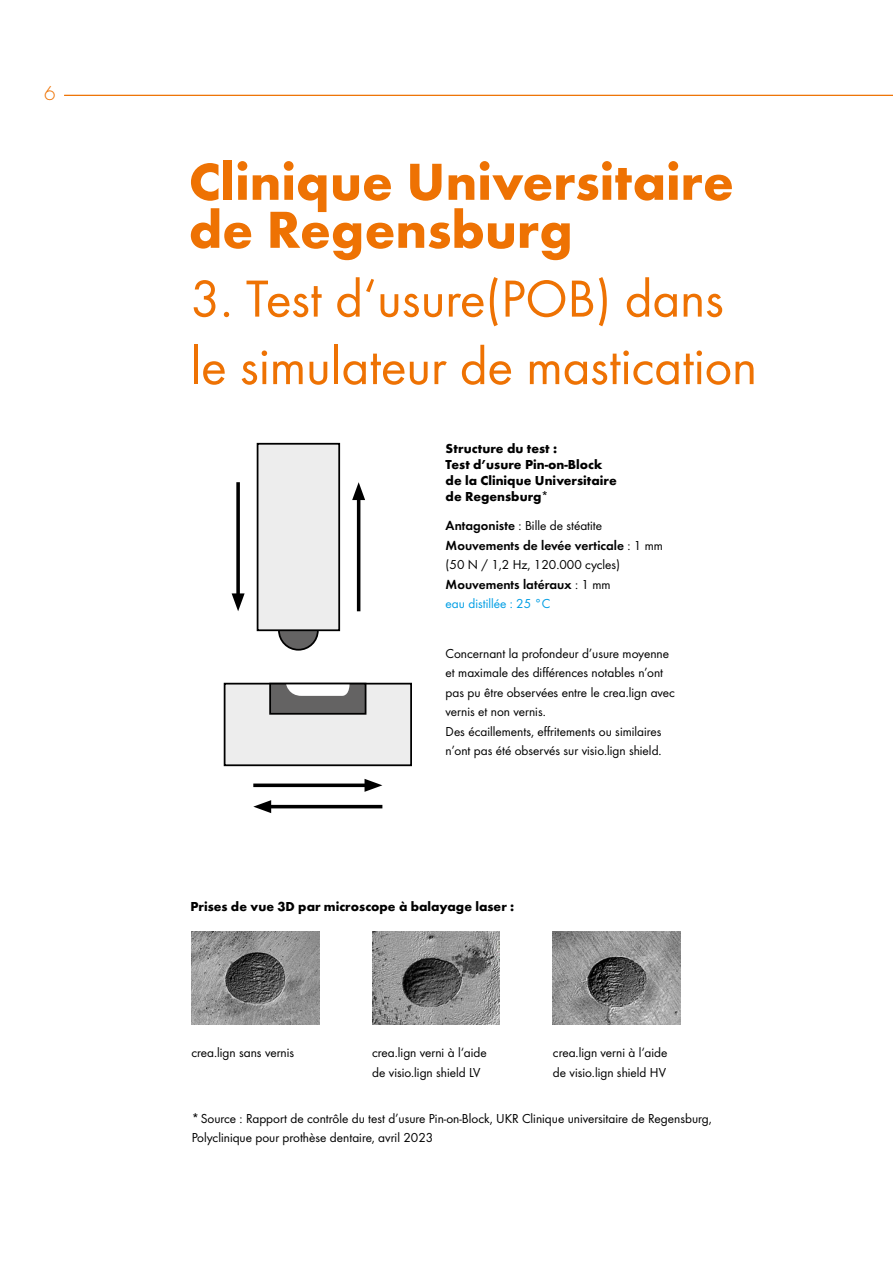
<style>
.page{position:relative;width:893px;height:1263px;background:#fff}
.page>*{position:absolute;margin:0;border:0;box-sizing:border-box;transform-origin:0 0}
.t1{font:54px/67.5px "Futura Boo";color:#ee7203}
.t2{font:700 54px/48px "Futura";color:#ee7203}
.t3{font:300 21px "Futura";color:#ee7203}
.t4{font:13.5px/19.5px "Futura Boo";color:#000}
.t5{font:700 13.5px/16.2px "Futura";color:#000}
.t6{font:13.5px "Futura Dem";color:#000}
.t7{font:13.5px "Futura Boo";color:#009ee4}
.s1{font-family:"Futura Dem"}
.s2{font-family:"Futura Boo"}
</style>
<div class="page">
<img style="left:191px;top:932px;width:128px;height:92px">
<img style="left:372px;top:931px;width:128px;height:93px">
<img style="left:553px;top:931px;width:128px;height:94px">
<svg style="left:279px;top:611px;width:39px;height:39px"></svg>
<div style="left:278px;top:610px;width:41px;height:41px;border:2px solid #000;border-radius:50%"></div>
<div style="left:258px;top:444px;width:81px;height:186px;background:#ededed"></div>
<div style="left:257px;top:443px;width:83px;height:188px;border:2px solid #000"></div>
<div style="left:225px;top:684px;width:186px;height:81px;background:#ededed"></div>
<div style="left:224px;top:683px;width:188px;height:83px;border:2px solid #000"></div>
<div style="left:270px;top:684px;width:96px;height:30px;background:#646363"></div>
<div style="left:269px;top:683px;width:97px;height:32px;border:2px solid #000"></div>
<svg style="left:286px;top:684px;width:64px;height:12px"></svg>
<hr style="left:357px;top:493px;width:3px;height:118px;background:#000">
<svg style="left:352px;top:482px;width:13px;height:18px"></svg>
<svg style="left:236px;top:482px;width:4px;height:111px"></svg>
<svg style="left:232px;top:593px;width:13px;height:18px"></svg>
<hr style="left:264px;top:805px;width:118px;height:3px;background:#000">
<svg style="left:253px;top:800px;width:18px;height:13px"></svg>
<svg style="left:253px;top:783px;width:112px;height:4px"></svg>
<svg style="left:365px;top:779px;width:17px;height:13px"></svg>
<hr style="left:64px;top:95px;width:829px;height:1px;background:#ee7203">
<h2 class="t3" style="left:44px;top:81px;width:13px">6</h2>
<h1 class="t2" style="left:189px;top:162px;width:547px">Clinique Universitaire de Regensburg</h1>
<h1 class="t1" style="left:190px;top:269px;width:568px">3. Test d‘usure(POB) dans le simulateur de mastication</h1>
<p class="t5" style="left:446px;top:441px;width:173px">Structure du test :<br>Test d’usure Pin-on-Block de la Clinique Universitaire de Regensburg*</p>
<p class="t4" style="left:446px;top:517px;width:158px"><span class="s1">Antagoniste</span> : Bille de stéatite</p>
<p class="t6" style="left:446px;top:540px;width:219px">Mouvements de levée verticale <span class="s2">: 1 mm</span></p>
<p class="t4" style="left:446px;top:556px;width:176px">(50 N / 1,2 Hz, 120.000 cycles)</p>
<p class="t6" style="left:446px;top:579px;width:166px">Mouvements latéraux <span class="s2">: 1 mm</span></p>
<p class="t7" style="left:446px;top:598px;width:106px">eau distillée : 25 °C</p>
<p class="t4" style="left:446px;top:645px;width:231px">Concernant la profondeur d’usure moyenne et maximale des différences notables n’ont pas pu être observées entre le crea.lign avec vernis et non vernis.<br>Des écaillements, effritements ou similaires n’ont pas été observés sur visio.lign shield.</p>
<p class="t5" style="left:190px;top:900px;width:325px">Prises de vue 3D par microscope à balayage laser :</p>
<p class="t4" style="left:192px;top:1044px;width:104px">crea.lign sans vernis</p>
<p class="t4" style="left:372px;top:1044px;width:116px">crea.lign verni à l‘aide de visio.lign shield LV</p>
<p class="t4" style="left:553px;top:1044px;width:116px">crea.lign verni à l‘aide de visio.lign shield HV</p>
<p class="t4" style="left:192px;top:1109px;width:521px">* Source : Rapport de contrôle du test d’usure Pin-on-Block, UKR Clinique universitaire de Regensburg,<br>Polyclinique pour prothèse dentaire, avril 2023</p>
</div>
